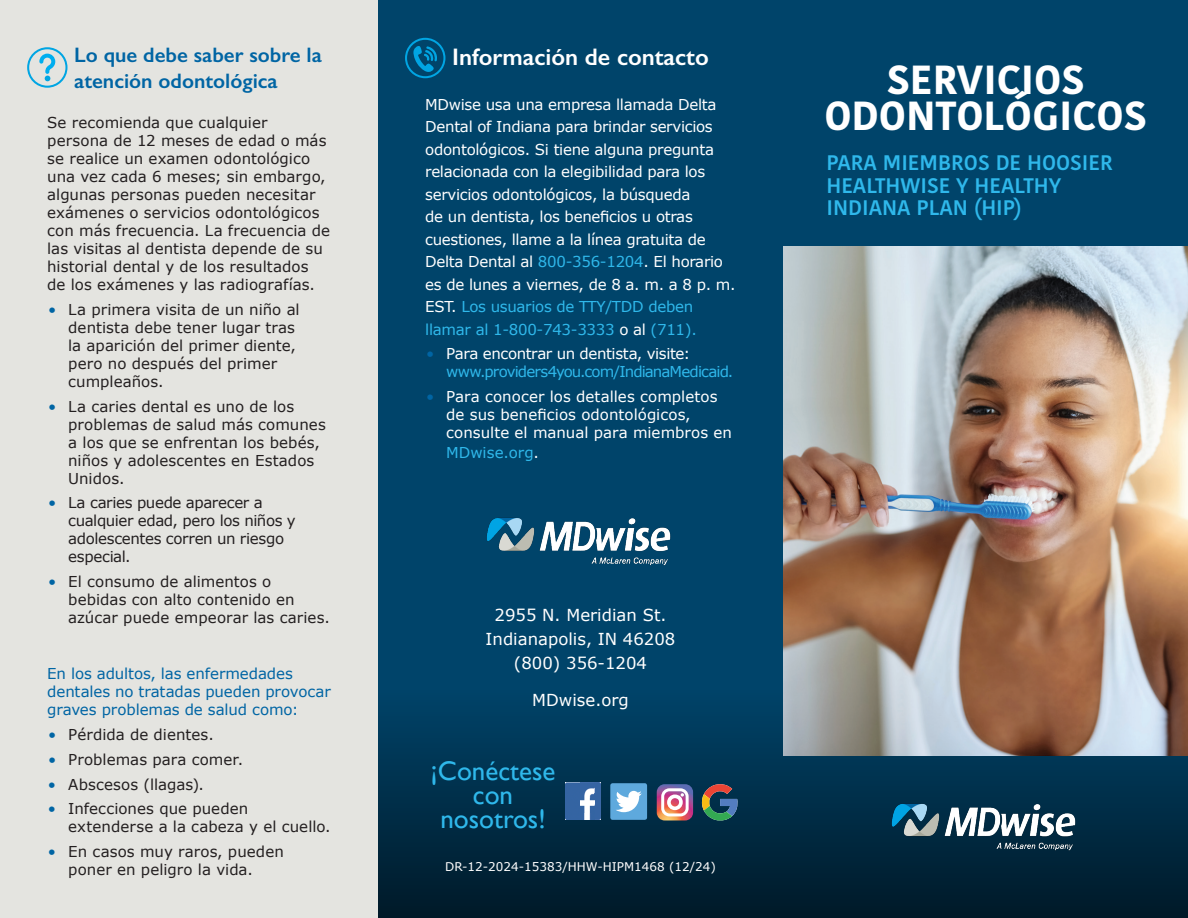
<style>
.page{position:relative;width:1188px;height:918px;background:#fff}
.page>*{position:absolute;margin:0;border:0;box-sizing:border-box;transform-origin:0 0}
.t1{font:700 40.5px "Kohinoor Devanagari";color:#fff}
.t2{font:27px/24px "Gill Sans";color:#2fb8eb;text-align:center}
.t3{font:600 24px "Gill Sans";color:#fff}
.t4{font:600 21px/22.5px "Kohinoor Bangla";color:#2fb8eb}
.t5{font:600 21px/25.2px "Gill Sans";color:#0065a4}
.t6{font:16.5px "Verdana";color:#fff}
.t7{font:15px/18px "Verdana";letter-spacing:.005em;color:#231f20}
.t8{font:15px/22.5px "Verdana";letter-spacing:-.02em;color:#fff}
.t9{font:15px/18px "Verdana";letter-spacing:.005em;color:#fff}
.t10{font:15px/18px "Verdana";letter-spacing:-.005em;color:#0065a4}
.t11{font:15px/18px "Verdana";letter-spacing:-.025em;color:#231f20}
.t12{font:15px/18px "Verdana";letter-spacing:-.035em;color:#2fb8eb}
.t13{font:15px "Verdana";letter-spacing:.005em;color:#2fb8eb}
.t14{font:12px "Verdana";color:#fff}
.s1{color:#2fb8eb}
.s2{color:#0065a4}
.s3{color:#fff}
</style>
<div class="page">
<div style="left:364px;top:0;width:419px;height:918px;background:#00446a"></div>
<div style="left:378px;top:689px;width:810px;height:229px;background:linear-gradient(to bottom,#004369,#001928)"></div>
<img style="left:487px;top:518px;width:184px;height:48px">
<div style="left:783px;top:0;width:405px;height:247px;background:#00446a"></div>
<img style="left:882px;top:797px;width:207px;height:58px">
<div style="left:0;top:0;width:378px;height:918px;background:#e4e4e0"></div>
<img style="left:783px;top:247px;width:405px;height:509px">
<svg style="left:27px;top:47px;width:40px;height:41px"></svg>
<svg style="left:405px;top:38px;width:40px;height:40px"></svg>
<svg style="left:657px;top:784px;width:36px;height:36px"></svg>
<svg style="left:702px;top:784px;width:36px;height:36px"></svg>
<img style="left:566px;top:783px;width:35px;height:37px">
<div style="left:610px;top:783px;width:37px;height:37px;background:#5ea9dd;border-radius:2px"></div>
<svg style="left:616px;top:791px;width:26px;height:21px"></svg>
<h2 class="t5" style="left:74px;top:43px;width:249px">Lo que debe saber sobre la atención odontológica</h2>
<h2 class="t3" style="left:452px;top:42px;width:258px">Información de contacto</h2>
<p class="t8" style="left:425px;top:93px;width:312px">MDwise usa una empresa llamada Delta Dental of Indiana para brindar servicios odontológicos. Si tiene alguna pregunta relacionada con la elegibilidad para los servicios odontológicos, la búsqueda<br>de un dentista, los beneficios u otras cuestiones, llame a la línea gratuita de Delta Dental al <span class="s1">800-356-1204</span>. El horario es de lunes a viernes, de 8 a. m. a 8 p. m.<br>EST. <span class="s1">Los usuarios de TTY/TDD deben llamar al 1-800-743-3333</span> o al <span class="s1">(711).</span></p>
<p class="t12" style="left:446px;top:345px;width:289px;text-indent:-20px"><span class="s2">•</span> <span class="s3">Para encontrar un dentista, visite: </span>www.providers4you.com/IndianaMedicaid.</p>
<p class="t9" style="left:446px;top:388px;width:287px;text-indent:-20px"><span class="s2">•</span> Para conocer los detalles completos de sus beneficios odontológicos, consulte el manual para miembros en</p>
<p class="t13" style="left:446px;top:443px;width:94px">MDwise.org<span class="s3">.</span></p>
<p class="t7" style="left:47px;top:114px;width:222px">Se recomienda que cualquier</p>
<p class="t7" style="left:47px;top:132px;width:284px">persona de 12 meses de edad o más se realice un examen odontológico una vez cada 6 meses; sin embargo, algunas personas pueden necesitar exámenes o servicios odontológicos con más frecuencia. La frecuencia de las visitas al dentista depende de su historial dental y de los resultados de los exámenes y las radiografías.</p>
<p class="t7" style="left:68px;top:301px;width:233px;text-indent:-20px"><span class="s2">•</span> La primera visita de un niño al dentista debe tener lugar tras la aparición del primer diente, pero no después del primer cumpleaños.</p>
<p class="t7" style="left:68px;top:397px;width:259px;text-indent:-20px"><span class="s2">•</span> La caries dental es uno de los problemas de salud más comunes a los que se enfrentan los bebés, niños y adolescentes en Estados<br>Unidos.</p>
<p class="t11" style="left:68px;top:494px;width:229px;text-indent:-20px"><span class="s2">•</span> La caries puede aparecer a cualquier edad, pero los niños y adolescentes corren un riesgo especial.</p>
<p class="t7" style="left:68px;top:573px;width:263px;text-indent:-20px"><span class="s2">•</span> El consumo de alimentos o bebidas con alto contenido en azúcar puede empeorar las caries.</p>
<p class="t6" style="left:495px;top:604px;width:174px">2955 N. Meridian St.</p>
<p class="t6" style="left:486px;top:628px;width:191px">Indianapolis, IN 46208</p>
<p class="t6" style="left:514px;top:652px;width:135px">(800) 356-1204</p>
<p class="t6" style="left:532px;top:690px;width:98px">MDwise.org</p>
<p class="t10" style="left:47px;top:665px;width:285px">En los adultos, las enfermedades dentales no tratadas pueden provocar graves problemas de salud como:</p>
<p class="t7" style="left:48px;top:726px;width:167px"><span class="s2">•</span> Pérdida de dientes.</p>
<p class="t7" style="left:48px;top:751px;width:197px"><span class="s2">•</span> Problemas para comer.</p>
<p class="t7" style="left:48px;top:775px;width:158px"><span class="s2">•</span> Abscesos (llagas).</p>
<p class="t7" style="left:68px;top:800px;width:264px;text-indent:-20px"><span class="s2">•</span> Infecciones que pueden extenderse a la cabeza y el cuello.</p>
<p class="t7" style="left:68px;top:843px;width:217px;text-indent:-20px"><span class="s2">•</span> En casos muy raros, pueden poner en peligro la vida.</p>
<h2 class="t2" style="left:431px;top:759px;width:126px">¡Conéctese con nosotros!</h2>
<p class="t14" style="left:445px;top:859px;width:272px">DR-12-2024-15383/HHW-HIPM1468 (12/24)</p>
<h1 class="t1" style="left:887px;top:44px;width:199px">SERVICIOS</h1>
<h1 class="t1" style="left:824px;top:80px;width:324px">ODONTOLÓGICOS</h1>
<p class="t4" style="left:826px;top:151px;width:288px">PARA MIEMBROS DE HOOSIER<br>HEALTHWISE Y HEALTHY<br>INDIANA PLAN (HIP)</p>
</div>
